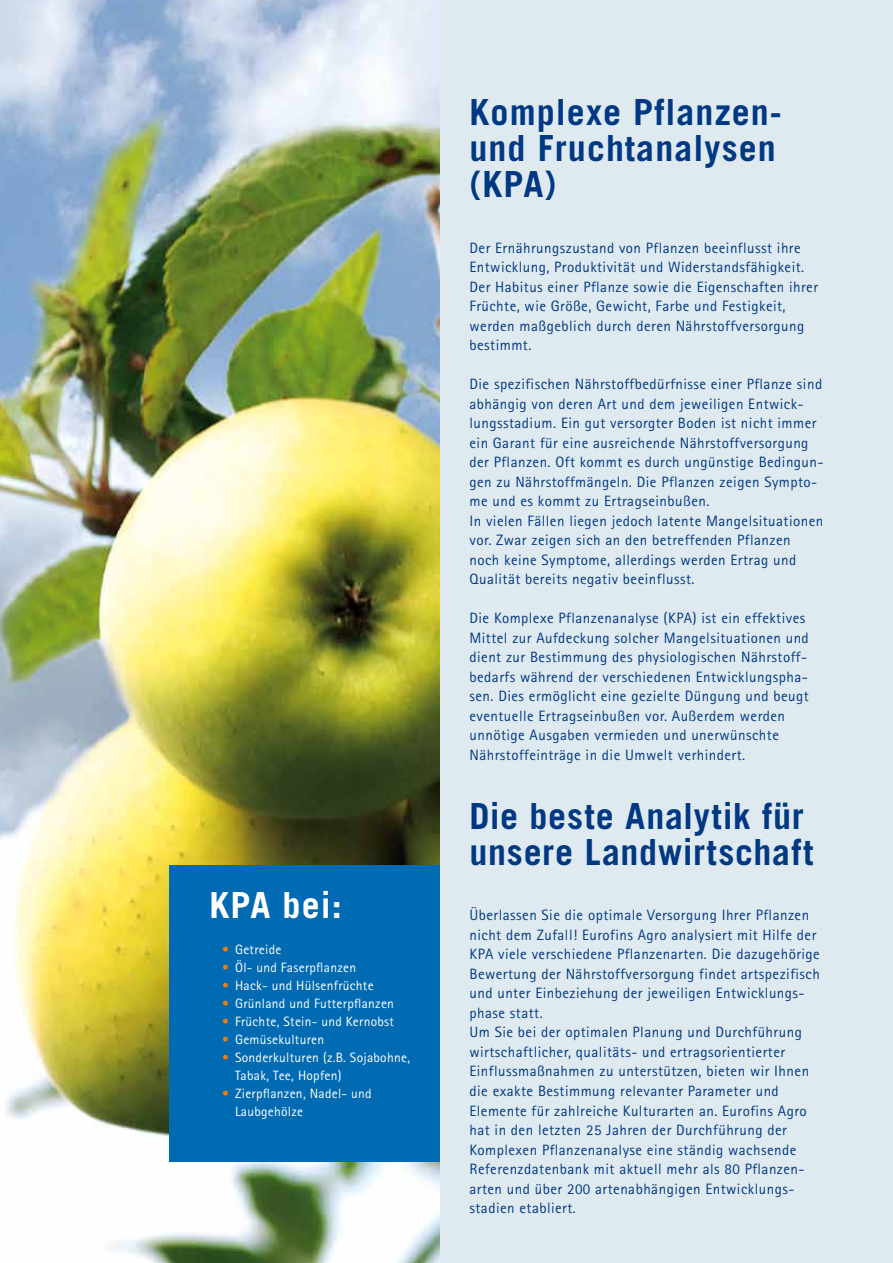
<style>
.page{position:relative;width:893px;height:1263px;background:#fff}
.page>*{position:absolute;margin:0;border:0;box-sizing:border-box;transform-origin:0 0}
.t1{font:700 36px/36px "Trade Gothic";letter-spacing:.03em;color:#003883}
.t2{font:700 36px "Trade Gothic";letter-spacing:.03em;color:#fff}
.t3{font:15px/19.5px "Rotis Sans Serif";letter-spacing:.03em;color:#003883}
.t4{font:13.5px/18px "Rotis Sans Serif";letter-spacing:.02em;color:#fff}
.s1{color:#ee7d11}
</style>
<div class="page">
<div style="left:440px;top:0;width:453px;height:1263px;background:#dfeaf0"></div>
<img style="left:0;top:0;width:440px;height:1263px">
<div style="left:169px;top:865px;width:271px;height:297px;background:#006ab3"></div>
<h1 class="t2" style="left:210px;top:883px;width:134px">KPA bei:</h1>
<p class="t4" style="left:222px;top:940px;width:61px"><span class="s1">•</span> Getreide</p>
<p class="t4" style="left:222px;top:958px;width:135px"><span class="s1">•</span> Öl- und Faserpflanzen</p>
<p class="t4" style="left:222px;top:976px;width:153px"><span class="s1">•</span> Hack- und Hülsenfrüchte</p>
<p class="t4" style="left:222px;top:994px;width:173px"><span class="s1">•</span> Grünland und Futterpflanzen</p>
<p class="t4" style="left:222px;top:1012px;width:173px"><span class="s1">•</span> Früchte, Stein- und Kernobst</p>
<p class="t4" style="left:222px;top:1030px;width:104px"><span class="s1">•</span> Gemüsekulturen</p>
<p class="t4" style="left:235px;top:1048px;width:177px;text-indent:-13px"><span class="s1">•</span> Sonderkulturen (z.B. Sojabohne,<br>Tabak, Tee, Hopfen)</p>
<p class="t4" style="left:235px;top:1084px;width:138px;text-indent:-13px"><span class="s1">•</span> Zierpflanzen, Nadel- und<br>Laubgehölze</p>
<h1 class="t1" style="left:469px;top:94px;width:314px">Komplexe Pflanzen&shy;und Fruchtanalysen (KPA)</h1>
<p class="t3" style="left:469px;top:238px;width:350px">Der Ernährungszustand von Pflanzen beeinflusst ihre Entwicklung, Produktivität und Widerstandsfähigkeit.<br>Der Habitus einer Pflanze sowie die Eigenschaften ihrer Früchte, wie Größe, Gewicht, Farbe und Festigkeit, werden maßgeblich durch deren Nährstoffversorgung bestimmt.</p>
<p class="t3" style="left:469px;top:374px;width:356px">Die spezifischen Nährstoffbedürfnisse einer Pflanze sind abhängig von deren Art und dem jeweiligen Entwick&shy;lungsstadium. Ein gut versorgter Boden ist nicht immer ein Garant für eine ausreichende Nährstoffversorgung der Pflanzen. Oft kommt es durch ungünstige Bedingun&shy;gen zu Nährstoffmängeln. Die Pflanzen zeigen Sympto&shy;me und es kommt zu Ertragseinbußen.<br>In vielen Fällen liegen jedoch latente Mangelsituationen vor. Zwar zeigen sich an den betreffenden Pflanzen noch keine Symptome, allerdings werden Ertrag und Qualität bereits negativ beeinflusst.</p>
<p class="t3" style="left:469px;top:608px;width:341px">Die Komplexe Pflanzenanalyse (KPA) ist ein effektives Mittel zur Aufdeckung solcher Mangelsituationen und dient zur Bestimmung des physiologischen Nährstoff&shy;bedarfs während der verschiedenen Entwicklungspha&shy;sen. Dies ermöglicht eine gezielte Düngung und beugt eventuelle Ertragseinbußen vor. Außerdem werden unnötige Ausgaben vermieden und unerwünschte Nährstoffeinträge in die Umwelt verhindert.</p>
<h1 class="t1" style="left:469px;top:797px;width:345px">Die beste Analytik für unsere Landwirtschaft</h1>
<p class="t3" style="left:469px;top:905px;width:352px">Überlassen Sie die optimale Versorgung Ihrer Pflanzen nicht dem Zufall! Eurofins Agro analysiert mit Hilfe der KPA viele verschiedene Pflanzenarten. Die dazugehörige Bewertung der Nährstoffversorgung findet artspezifisch und unter Einbeziehung der jeweiligen Entwicklungs&shy;phase statt.<br>Um Sie bei der optimalen Planung und Durchführung wirtschaftlicher, qualitäts- und ertragsorientierter Einflussmaßnahmen zu unterstützen, bieten wir Ihnen die exakte Bestimmung relevanter Parameter und Elemente für zahlreiche Kulturarten an. Eurofins Agro hat in den letzten 25 Jahren der Durchführung der Komplexen Pflanzenanalyse eine ständig wachsende Referenzdatenbank mit aktuell mehr als 80 Pflanzen&shy;arten und über 200 artenabhängigen Entwicklungs&shy;stadien etabliert.</p>
</div>
